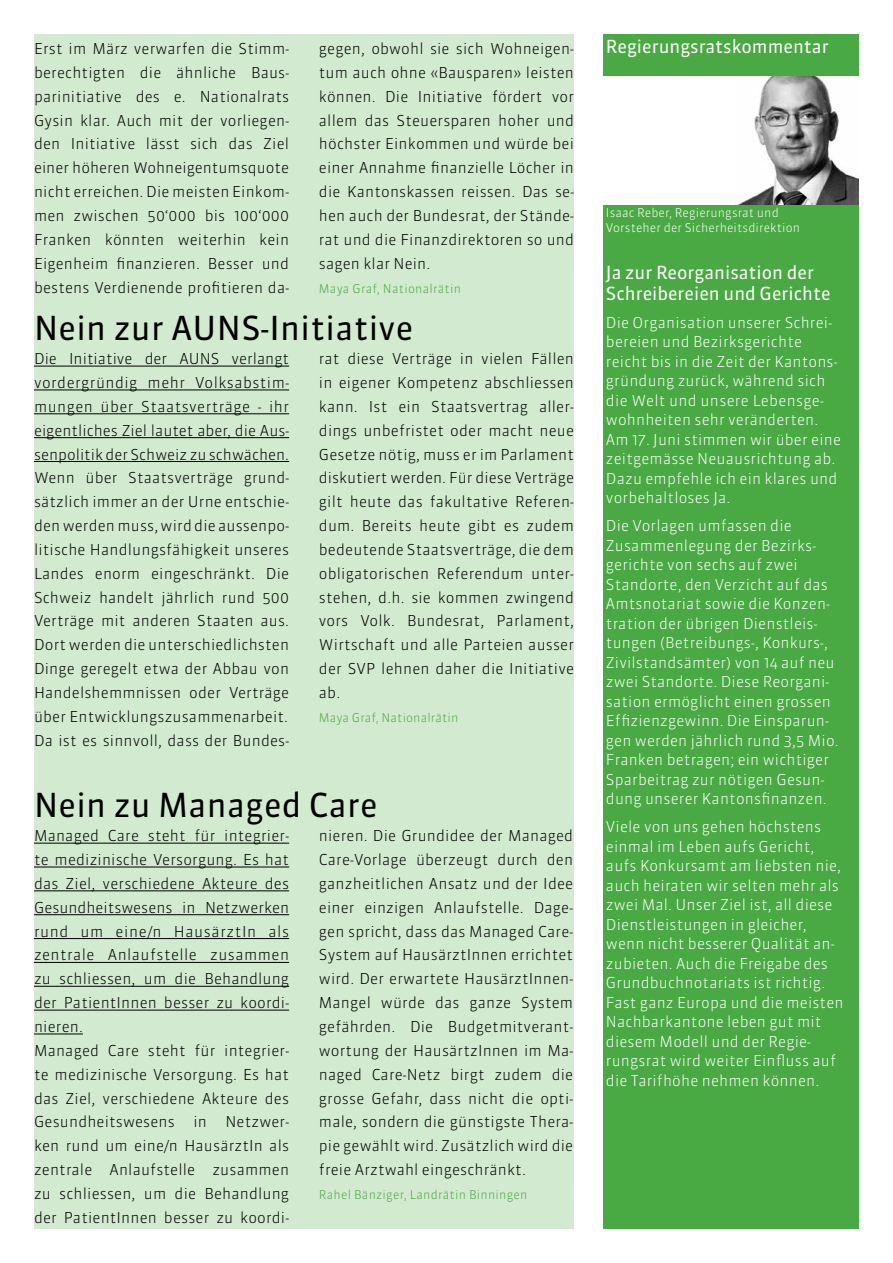
<style>
.page{position:relative;width:893px;height:1263px;background:#fff}
.page>*{position:absolute;margin:0;border:0;box-sizing:border-box;transform-origin:0 0}
.t1{font:33px "Sanuk OT";letter-spacing:.01em;color:#000}
.t2{font:18px/21px "Sanuk OT";color:#fff}
.t3{font:300 15px/23.9px "Sanuk OT";letter-spacing:.01em;color:#000;text-align:justify}
.t4{font:300 15px/19.5px "Sanuk OT";letter-spacing:.01em;color:#fff}
.t5{font:300 12px "Sanuk OT";letter-spacing:.02em;color:#49a942}
.t6{font:300 12px/15px "Sanuk OT";letter-spacing:.01em;color:#fff}
</style>
<div class="page">
<div style="left:34px;top:34px;width:540px;height:1195px;background:#d2ead0"></div>
<div style="left:604px;top:34px;width:255px;height:1195px;background:#49a942"></div>
<div style="left:604px;top:77px;width:262px;height:128px;background:#fff"></div>
<img style="left:737px;top:77px;width:122px;height:128px">
<hr style="left:34px;top:366px;width:255px;height:1px;background:#000">
<hr style="left:34px;top:390px;width:255px;height:1px;background:#000">
<hr style="left:34px;top:413px;width:255px;height:1px;background:#000">
<hr style="left:34px;top:437px;width:255px;height:1px;background:#000">
<hr style="left:34px;top:461px;width:255px;height:1px;background:#000">
<hr style="left:34px;top:843px;width:255px;height:1px;background:#000">
<hr style="left:34px;top:867px;width:255px;height:1px;background:#000">
<hr style="left:34px;top:890px;width:255px;height:1px;background:#000">
<hr style="left:34px;top:914px;width:255px;height:1px;background:#000">
<hr style="left:34px;top:938px;width:255px;height:1px;background:#000">
<hr style="left:34px;top:962px;width:255px;height:1px;background:#000">
<hr style="left:34px;top:986px;width:255px;height:1px;background:#000">
<hr style="left:34px;top:1010px;width:255px;height:1px;background:#000">
<hr style="left:34px;top:1034px;width:49px;height:1px;background:#000">
<p class="t3" style="left:34px;top:37px;width:257px">Erst im März verwarfen die Stimm&shy;berechtigten die ähnliche Baus&shy;parinitiative des e. Nationalrats Gysin klar. Auch mit der vorliegen&shy;den Initiative lässt sich das Ziel einer höheren Wohneigentumsquote nicht erreichen. Die meisten Einkom&shy;men zwischen 50‘000 bis 100‘000<br>Franken könnten weiterhin kein Eigenheim finanzieren. Besser und bestens Verdienende profitieren da-</p>
<p class="t3" style="left:319px;top:37px;width:257px">gegen, obwohl sie sich Wohneigen&shy;tum auch ohne «Bausparen» leisten können. Die Initiative fördert vor allem das Steuersparen hoher und höchster Einkommen und würde bei einer Annahme finanzielle Löcher in die Kantonskassen reissen. Das se&shy;hen auch der Bundesrat, der Stände&shy;rat und die Finanzdirektoren so und sagen klar Nein.</p>
<p class="t5" style="left:319px;top:281px;width:144px">Maya Graf, Nationalrätin</p>
<h1 class="t1" style="left:34px;top:308px;width:381px">Nein zur AUNS-Initiative</h1>
<p class="t3" style="left:34px;top:347px;width:257px">Die Initiative der AUNS verlangt vordergründig mehr Volksabstim&shy;mungen über Staatsverträge - ihr eigentliches Ziel lautet aber, die Aus&shy;senpolitik der Schweiz zu schwächen.<br>Wenn über Staatsverträge grund&shy;sätzlich immer an der Urne entschie&shy;den werden muss, wird die aussenpo&shy;litische Handlungsfähigkeit unseres Landes enorm eingeschränkt. Die Schweiz handelt jährlich rund 500<br>Verträge mit anderen Staaten aus.<br>Dort werden die unterschiedlichsten Dinge geregelt etwa der Abbau von Handelshemmnissen oder Verträge über Entwicklungszusammenarbeit.<br>Da ist es sinnvoll, dass der Bundes-</p>
<p class="t3" style="left:319px;top:347px;width:257px">rat diese Verträge in vielen Fällen in eigener Kompetenz abschliessen kann. Ist ein Staatsvertrag aller&shy;dings unbefristet oder macht neue Gesetze nötig, muss er im Parlament diskutiert werden. Für diese Verträge gilt heute das fakultative Referen&shy;dum. Bereits heute gibt es zudem bedeutende Staatsverträge, die dem obligatorischen Referendum unter&shy;stehen, d.h. sie kommen zwingend vors Volk. Bundesrat, Parlament, Wirtschaft und alle Parteien ausser der SVP lehnen daher die Initiative ab.</p>
<p class="t5" style="left:319px;top:710px;width:141px">Maya Graf, Nationalrätin</p>
<h1 class="t1" style="left:34px;top:785px;width:345px">Nein zu Managed Care</h1>
<p class="t3" style="left:34px;top:824px;width:257px;text-align:left">Managed Care steht für integrier&shy;te medizinische Versorgung. Es hat das Ziel, verschiedene Akteure des<br>Gesundheitswesens in Netzwerken rund um eine/n HausärztIn als zentrale Anlaufstelle zusammen zu schliessen, um die Behandlung der PatientInnen besser zu koordi&shy;nieren.<br>Managed Care steht für integrier&shy;te medizinische Versorgung. Es hat das Ziel, verschiedene Akteure des<br>Gesundheitswesens in Netzwer&shy;ken rund um eine/n HausärztIn als zentrale Anlaufstelle zusammen zu schliessen, um die Behandlung der PatientInnen besser zu koordi-</p>
<p class="t3" style="left:319px;top:824px;width:256px">nieren. Die Grundidee der Managed Care-Vorlage überzeugt durch den ganzheitlichen Ansatz und der Idee einer einzigen Anlaufstelle. Dage&shy;gen spricht, dass das Managed Care-System auf HausärztInnen errichtet wird. Der erwartete HausärztInnen-Mangel würde das ganze System gefährden. Die Budgetmitverant&shy;wortung der HausärtzInnen im Ma&shy;naged Care-Netz birgt zudem die grosse Gefahr, dass nicht die opti&shy;male, sondern die günstigste Thera&shy;pie gewählt wird. Zusätzlich wird die freie Arztwahl eingeschränkt.</p>
<p class="t5" style="left:319px;top:1187px;width:210px">Rahel Bänziger, Landrätin Binningen</p>
<p class="t2" style="left:606px;top:36px;width:224px">Regierungsratskommentar</p>
<p class="t6" style="left:606px;top:205px;width:196px">Isaac Reber, Regierungsrat und<br>Vorsteher der Sicherheitsdirektion</p>
<p class="t2" style="left:606px;top:262px;width:226px">Ja zur Reorganisation der<br>Schreibereien und Gerichte</p>
<p class="t4" style="left:606px;top:312px;width:237px">Die Organisation unserer Schrei&shy;bereien und Bezirksgerichte reicht bis in die Zeit der Kantons&shy;gründung zurück, während sich die Welt und unsere Lebensge&shy;wohnheiten sehr veränderten.<br>Am 17. Juni stimmen wir über eine zeitgemässe Neuausrichtung ab.<br>Dazu empfehle ich ein klares und vorbehaltloses Ja.</p>
<p class="t4" style="left:606px;top:516px;width:234px">Die Vorlagen umfassen die<br>Zusammenlegung der Bezirks&shy;gerichte von sechs auf zwei<br>Standorte, den Verzicht auf das<br>Amtsnotariat sowie die Konzen&shy;tration der übrigen Dienstleis&shy;tungen (Betreibungs-, Konkurs-,<br>Zivilstandsämter) von 14 auf neu zwei Standorte. Diese Reorgani&shy;sation ermöglicht einen grossen<br>Effizienzgewinn. Die Einsparun&shy;gen werden jährlich rund 3,5 Mio.<br>Franken betragen; ein wichtiger<br>Sparbeitrag zur nötigen Gesun&shy;dung unserer Kantonsfinanzen.</p>
<p class="t4" style="left:606px;top:817px;width:239px">Viele von uns gehen höchstens einmal im Leben aufs Gericht, aufs Konkursamt am liebsten nie, auch heiraten wir selten mehr als zwei Mal. Unser Ziel ist, all diese<br>Dienstleistungen in gleicher, wenn nicht besserer Qualität an&shy;zubieten. Auch die Freigabe des<br>Grundbuchnotariats ist richtig.<br>Fast ganz Europa und die meisten<br>Nachbarkantone leben gut mit diesem Modell und der Regie&shy;rungsrat wird weiter Einfluss auf die Tarifhöhe nehmen können.</p>
</div>
